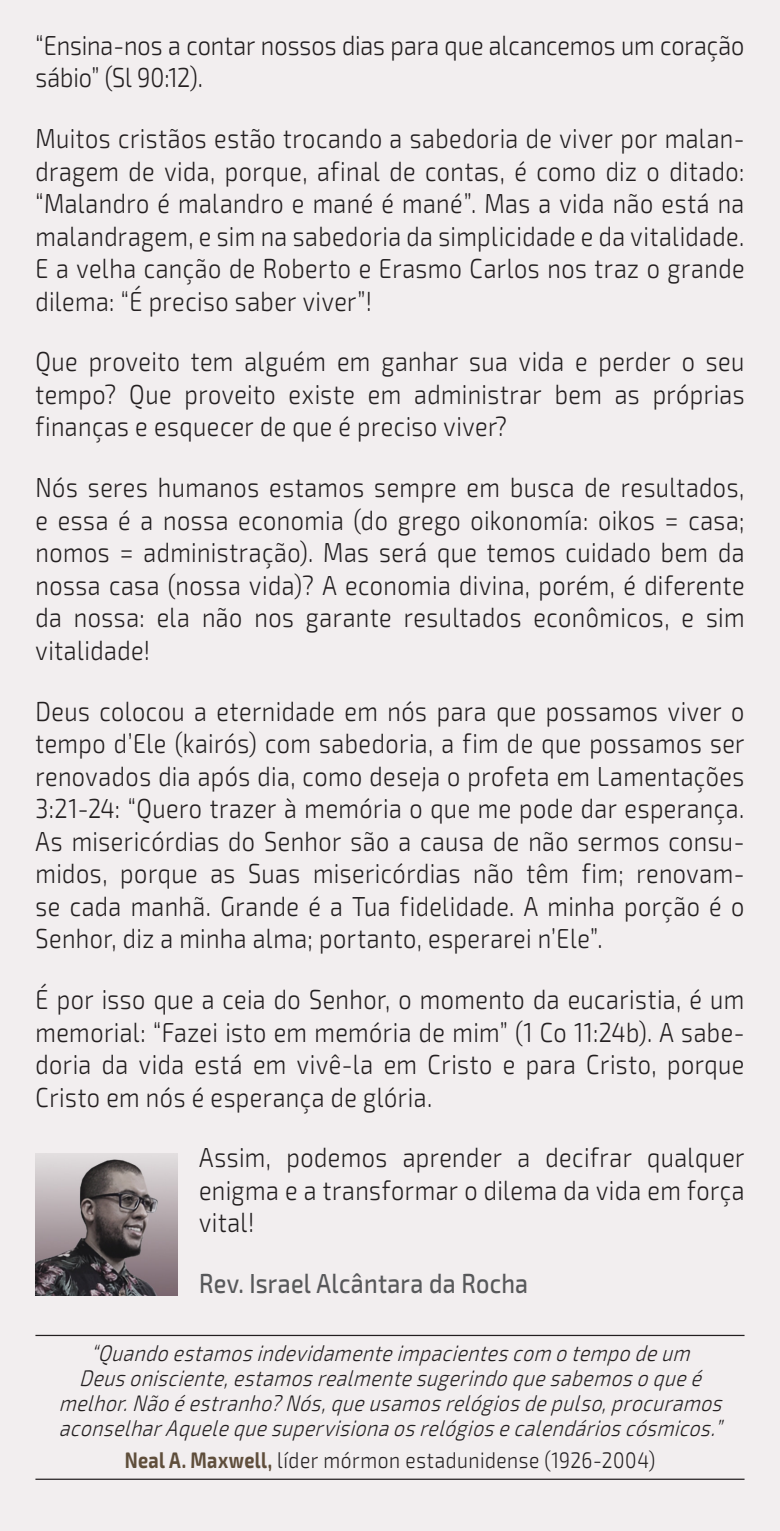
<style>
.page{position:relative;width:780px;height:1531px;background:#f2eeef}
.page>*{position:absolute;margin:0;border:0;box-sizing:border-box;transform-origin:0 0}
.Texto_12{font:300 27.5px/32.5px "Exo 2";letter-spacing:.02em;color:#231f20;text-align:justify;scale:.85 1}
.Texto_12_Capitular{font:300 27.5px/32.5px "Exo 2";color:#231f20;scale:.85 1}
.Assinatura{font:500 27.5px "Exo 2";letter-spacing:.01em;color:#57585a;scale:.85 1}
.Frase_Caixa{font:italic 300 22.5px/25px "Exo 2";color:#231f20;text-align:center;scale:.85 1}
.Frase_-_Assinatura{font:300 22.5px "Exo 2";letter-spacing:.03em;color:#231f20;scale:.85 1}
.s1{font-weight:700;color:#5f4e3b}
</style>
<div class="page">
<hr style="left:35px;top:1335px;width:709px;height:1px;background:#231f20">
<hr style="left:35px;top:1478px;width:709px;height:2px;background:#231f20">
<img style="left:35px;top:1153px;width:142px;height:142px">
<p class="Texto_12_Capitular" style="left:35px;top:29px;width:835px">“Ensina-nos a contar nossos dias para que alcancemos um coração sábio” (Sl 90:12).</p>
<p class="Texto_12" style="left:35px;top:123px;width:835px">Muitos cristãos estão trocando a sabedoria de viver por malan&shy;dragem de vida, porque, afinal de contas, é como diz o ditado: “Malandro é malandro e mané é mané”. Mas a vida não está na malandragem, e sim na sabedoria da simplicidade e da vitalidade.<br>E a velha canção de Roberto e Erasmo Carlos nos traz o grande dilema: “É preciso saber viver”!</p>
<p class="Texto_12" style="left:35px;top:346px;width:835px">Que proveito tem alguém em ganhar sua vida e perder o seu tempo? Que proveito existe em administrar bem as próprias finanças e esquecer de que é preciso viver?</p>
<p class="Texto_12" style="left:35px;top:472px;width:835px">Nós seres humanos estamos sempre em busca de resultados, e essa é a nossa economia (do grego oikonomía: oikos = casa; nomos = administração). Mas será que temos cuidado bem da nossa casa (nossa vida)? A economia divina, porém, é diferente da nossa: ela não nos garante resultados econômicos, e sim vitalidade!</p>
<p class="Texto_12" style="left:35px;top:695px;width:835px">Deus colocou a eternidade em nós para que possamos viver o tempo d’Ele (kairós) com sabedoria, a fim de que possamos ser renovados dia após dia, como deseja o profeta em Lamentações 3:21-24: “Quero trazer à memória o que me pode dar esperança.<br>As misericórdias do Senhor são a causa de não sermos consu&shy;midos, porque as Suas misericórdias não têm fim; renovam&shy;se cada manhã. Grande é a Tua fidelidade. A minha porção é o Senhor, diz a minha alma; portanto, esperarei n’Ele”.</p>
<p class="Texto_12" style="left:35px;top:984px;width:835px">É por isso que a ceia do Senhor, o momento da eucaristia, é um memorial: “Fazei isto em memória de mim” (1 Co 11:24b). A sabe&shy;doria da vida está em vivê-la em Cristo e para Cristo, porque Cristo em nós é esperança de glória.</p>
<p class="Texto_12" style="left:199px;top:1142px;width:643px">Assim, podemos aprender a decifrar qualquer enigma e a transformar o dilema da vida em força vital!</p>
<p class="Assinatura" style="left:199px;top:1267px;width:388px">Rev. Israel Alcântara da Rocha</p>
<p class="Frase_Caixa" style="left:59px;top:1341px;width:789px">“Quandoestamosindevidamenteimpacientescom otempodeum Deusonisciente,estamosrealmentesugerindoquesabemosoqueé melhor.Nãoéestranho?Nós,queusamosrelógiosdepulso,procuramos aconselharAquelequesupervisionaosrelógiosecalendárioscósmicos.”</p>
<p class="Frase_-_Assinatura" style="left:125px;top:1447px;width:625px"><span class="s1">Neal A. Maxwell,</span> líder mórmon estadunidense (1926-2004)</p>
</div>
